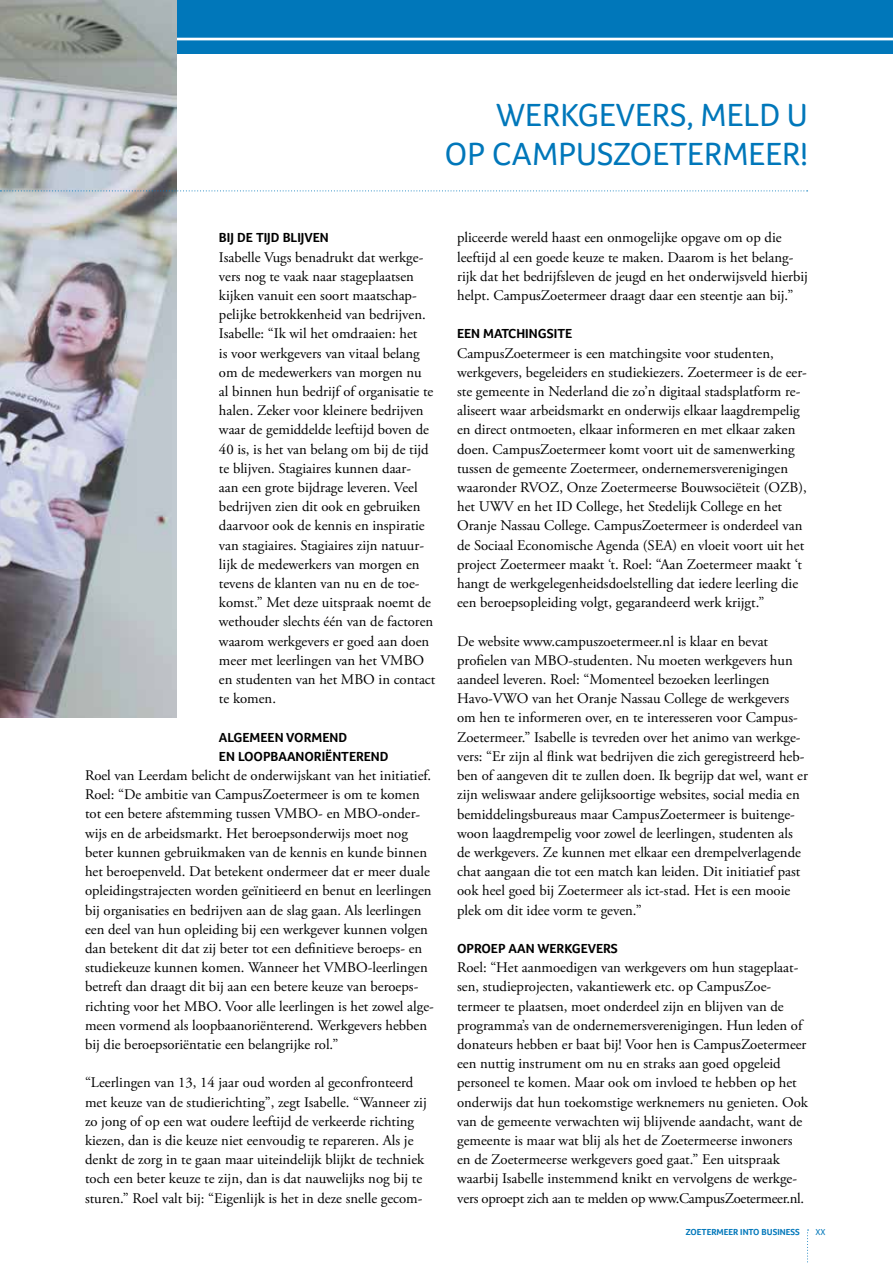
<style>
.page{position:relative;width:893px;height:1263px;background:#fff}
.page>*{position:absolute;margin:0;border:0;box-sizing:border-box;transform-origin:0 0}
.t1{font:33px/39.6px "Foco";color:#0077ba;text-align:right}
.t2{font:14.7px/19.2px "Adobe Garamond Pro";color:#000}
.t3{font:700 13.5px "Foco";color:#000}
.t4{font:700 9px "Foco";color:#0077ba}
.t5{font:9px "Foco";color:#0077ba}
</style>
<div class="page">
<div style="left:176px;top:0;width:717px;height:53px;background:#0077ba"></div>
<hr style="left:176px;top:38px;width:717px;height:2px;background:#fff">
<img style="left:0;top:0;width:176px;height:717px">
<svg style="left:807px;top:1229px;width:1px;height:34px"></svg>
<svg style="left:0;top:190px;width:808px;height:1px"></svg>
<h1 class="t1" style="left:444px;top:94px;width:365px">WERKGEVERS, MELD U<br>O P CAMPUSZO ETERM EER!</h1>
<p class="t3" style="left:219px;top:230px;width:102px">BIJ DE TIJD BLIJVEN</p>
<p class="t2" style="left:219px;top:248px;width:218px">Isabelle Vugs benadrukt dat werkge&shy;vers nog te vaak naar stageplaatsen kijken vanuit een soort maatschap&shy;pelijke betrokkenheid van bedrijven.<br>Isabelle: “Ik wil het omdraaien: het<br>is voor werkgevers van vitaal belang om de medewerkers van morgen nu<br>al binnen hun bedrijf of organisatie te halen. Zeker voor kleinere bedrijven waar de gemiddelde leeftijd boven de 40 is, is het van belang om bij de tijd te blijven. Stagiaires kunnen daar-<br>aan een grote bijdrage leveren. Veel bedrijven zien dit ook en gebruiken daarvoor ook de kennis en inspiratie van stagiaires. Stagiaires zijn natuur&shy;lijk de medewerkers van morgen en tevens de klanten van nu en de toe&shy;komst.” Met deze uitspraak noemt de wethouder slechts één van de factoren waarom werkgevers er goed aan doen meer met leerlingen van het VMBO en studenten van het MBO in contact te komen.</p>
<p class="t3" style="left:219px;top:729px;width:33px">ALGEMEEN</p>
<p class="t3" style="left:286px;top:729px;width:18px">VORMEN</p>
<p class="t3" style="left:338px;top:729px;width:10px">D</p>
<p class="t3" style="left:219px;top:748px;width:61px">EN LOOPBAANORI</p>
<p class="t3" style="left:325px;top:748px;width:16px">ËNTEREN</p>
<p class="t3" style="left:380px;top:748px;width:10px">D</p>
<p class="t2" style="left:85px;top:766px;width:350px">Roel van Leerdam belicht de onderwijskant van het initiatief.<br>Roel: “De ambitie van CampusZoetermeer is om te komen tot een betere afstemming tussen VMBO- en MBO-onder&shy;wijs en de arbeidsmarkt. Het beroepsonderwijs moet nog beter kunnen gebruikmaken van de kennis en kunde binnen het beroepenveld. Dat betekent ondermeer dat er meer duale opleidingstrajecten worden geïnitieerd en benut en leerlingen bij organisaties en bedrijven aan de slag gaan. Als leerlingen een deel van hun opleiding bij een werkgever kunnen volgen dan betekent dit dat zij beter tot een definitieve beroeps- en studiekeuze kunnen komen. Wanneer het VMBO-leerlingen betreft dan draagt dit bij aan een betere keuze van beroeps&shy;richting voor het MBO. Voor alle leerlingen is het zowel alge&shy;meen vormend als loopbaanoriënterend. Werkgevers hebben bij die beroepsoriëntatie een belangrijke rol.”</p>
<p class="t2" style="left:85px;top:1073px;width:343px">“Leerlingen van 13, 14 jaar oud worden al geconfronteerd met keuze van de studierichting”, zegt Isabelle. “Wanneer zij zo jong of op een wat oudere leeftijd de verkeerde richting kiezen, dan is die keuze niet eenvoudig te repareren. Als je denkt de zorg in te gaan maar uiteindelijk blijkt de techniek toch een beter keuze te zijn, dan is dat nauwelijks nog bij te sturen.” Roel valt bij: “Eigenlijk is het in deze snelle gecom-</p>
<p class="t2" style="left:457px;top:229px;width:352px">pliceerde wereld haast een onmogelijke opgave om op die leeftijd al een goede keuze te maken. Daarom is het belang&shy;rijk dat het bedrijfsleven de jeugd en het onderwijsveld hierbij helpt. CampusZoetermeer draagt daar een steentje aan bij.”</p>
<p class="t3" style="left:457px;top:326px;width:97px">EEN MATCHINGSITE</p>
<p class="t2" style="left:457px;top:344px;width:351px">CampusZoetermeer is een matchingsite voor studenten, werkgevers, begeleiders en studiekiezers. Zoetermeer is de eer&shy;ste gemeente in Nederland die zo’n digitaal stadsplatform re&shy;aliseert waar arbeidsmarkt en onderwijs elkaar laagdrempelig en direct ontmoeten, elkaar informeren en met elkaar zaken doen. CampusZoetermeer komt voort uit de samenwerking tussen de gemeente Zoetermeer, ondernemersverenigingen waaronder RVOZ, Onze Zoetermeerse Bouwsociëteit (OZB), het UWV en het ID College, het Stedelijk College en het Oranje Nassau College. CampusZoetermeer is onderdeel van de Sociaal Economische Agenda (SEA) en vloeit voort uit het project Zoetermeer maakt ‘t. Roel: “Aan Zoetermeer maakt ‘t hangt de werkgelegenheidsdoelstelling dat iedere leerling die een beroepsopleiding volgt, gegarandeerd werk krijgt.”</p>
<p class="t2" style="left:457px;top:632px;width:352px">De website www.campuszoetermeer.nl is klaar en bevat profielen van MBO-studenten. Nu moeten werkgevers hun aandeel leveren. Roel: “Momenteel bezoeken leerlingen Havo-VWO van het Oranje Nassau College de werkgevers om hen te informeren over, en te interesseren voor Campus-Zoetermeer.” Isabelle is tevreden over het animo van werkge&shy;vers: “Er zijn al flink wat bedrijven die zich geregistreerd heb&shy;ben of aangeven dit te zullen doen. Ik begrijp dat wel, want er zijn weliswaar andere gelijksoortige websites, social media en bemiddelingsbureaus maar CampusZoetermeer is buitenge&shy;woon laagdrempelig voor zowel de leerlingen, studenten als de werkgevers. Ze kunnen met elkaar een drempelverlagende chat aangaan die tot een match kan leiden. Dit initiatief past ook heel goed bij Zoetermeer als ict-stad. Het is een mooie plek om dit idee vorm te geven.”</p>
<p class="t3" style="left:457px;top:940px;width:61px">OPROEP AAN</p>
<p class="t3" style="left:537px;top:940px;width:67px">WERKGEVERS</p>
<p class="t2" style="left:457px;top:958px;width:352px">Roel: “Het aanmoedigen van werkgevers om hun stageplaat&shy;sen, studieprojecten, vakantiewerk etc. op CampusZoe&shy;termeer te plaatsen, moet onderdeel zijn en blijven van de programma’s van de ondernemersverenigingen. Hun leden of donateurs hebben er baat bij! Voor hen is CampusZoetermeer een nuttig instrument om nu en straks aan goed opgeleid personeel te komen. Maar ook om invloed te hebben op het onderwijs dat hun toekomstige werknemers nu genieten. Ook van de gemeente verwachten wij blijvende aandacht, want de gemeente is maar wat blij als het de Zoetermeerse inwoners en de Zoetermeerse werkgevers goed gaat.” Een uitspraak waarbij Isabelle instemmend knikt en vervolgens de werkge&shy;vers oproept zich aan te melden op www.CampusZoetermeer.nl.</p>
<p class="t4" style="left:686px;top:1227px;width:115px">ZOETERMEER INTO BUSINESS</p>
<p class="t5" style="left:815px;top:1227px;width:12px">XX</p>
</div>
